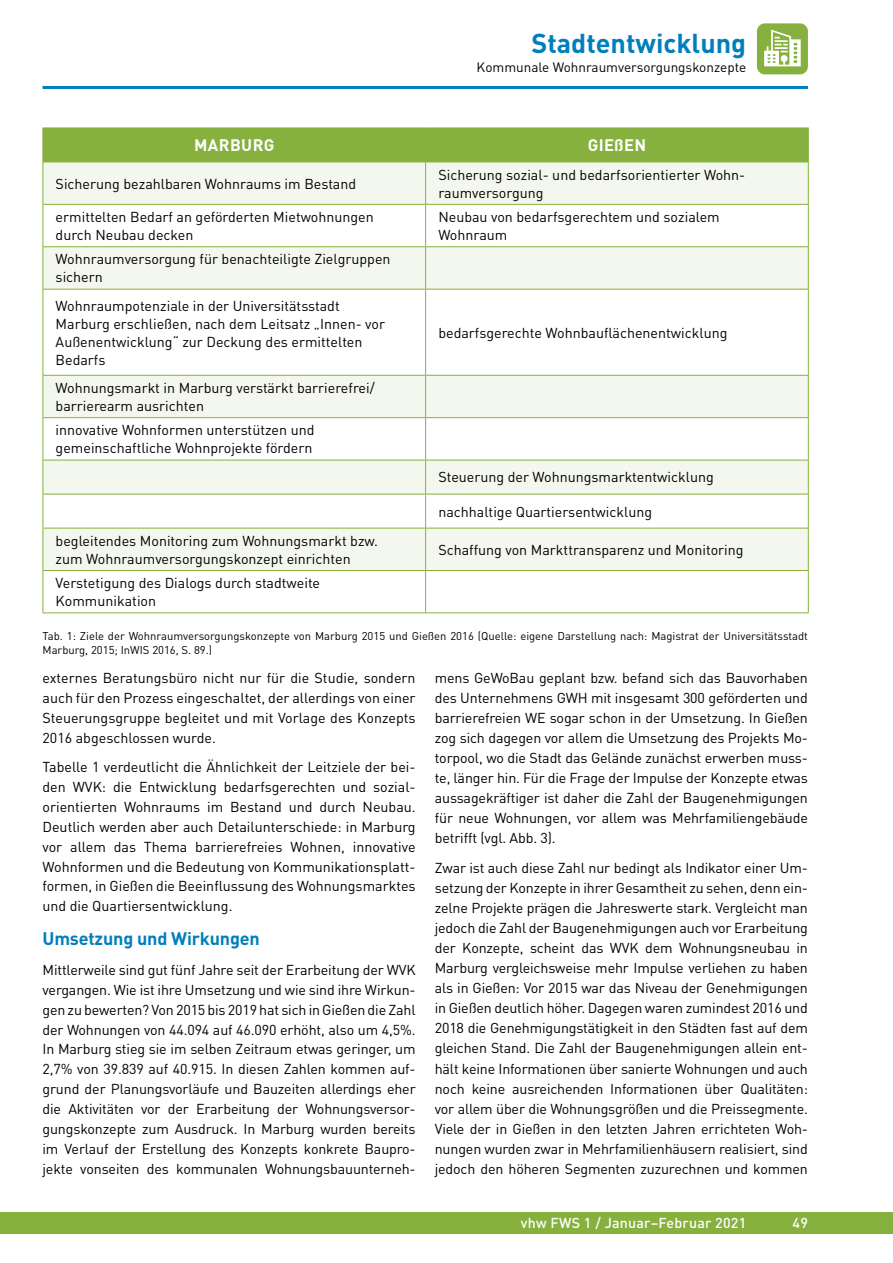
<style>
.page{position:relative;width:893px;height:1263px;background:#fff}
.page>*{position:absolute;margin:0;border:0;box-sizing:border-box;transform-origin:0 0}
.t1{font:700 27px "DIN Pro";color:#007fbc}
.t2{font:700 18px "DIN Pro";letter-spacing:-.01em;color:#007fbc}
.t3{font:700 16.5px "DIN Pro";letter-spacing:.025em;color:#fff}
.t4{font:14.25px/20.1px "DIN Pro";color:#000}
.t5{font:500 14.25px "DIN Pro";letter-spacing:.015em;color:#fff}
.t6{font:13.5px "DIN Pro";color:#000}
.t7{font:11.25px/13.5px "DIN Pro";color:#000}
</style>
<div class="page">
<div style="left:0;top:1212px;width:893px;height:21px;background:#86b13e"></div>
<hr style="left:43px;top:86px;width:765px;height:3px;background:#007fbc">
<div style="left:757px;top:23px;width:51px;height:51px;background:#86b13e;border-radius:8px"></div>
<svg style="left:764px;top:30px;width:37px;height:36px"></svg>
<div style="left:44px;top:129px;width:764px;height:33px;background:#86b13e"></div>
<div style="left:44px;top:163px;width:764px;height:41px;background:#f4f7ed"></div>
<svg style="left:44px;top:205px;width:764px;height:407px"></svg>
<hr style="left:43px;top:128px;width:383px;height:1px;background:#86b13e">
<hr style="left:43px;top:128px;width:1px;height:34px;background:#86b13e">
<hr style="left:426px;top:128px;width:383px;height:1px;background:#86b13e">
<hr style="left:425px;top:128px;width:1px;height:34px;background:#86b13e">
<hr style="left:808px;top:128px;width:1px;height:34px;background:#86b13e">
<hr style="left:43px;top:162px;width:383px;height:1px;background:#86b13e">
<hr style="left:43px;top:162px;width:1px;height:42px;background:#86b13e">
<hr style="left:426px;top:162px;width:383px;height:1px;background:#86b13e">
<hr style="left:425px;top:162px;width:1px;height:42px;background:#86b13e">
<hr style="left:808px;top:162px;width:1px;height:42px;background:#86b13e">
<hr style="left:43px;top:204px;width:383px;height:1px;background:#86b13e">
<hr style="left:43px;top:205px;width:1px;height:41px;background:#86b13e">
<hr style="left:426px;top:204px;width:383px;height:1px;background:#86b13e">
<hr style="left:425px;top:205px;width:1px;height:41px;background:#86b13e">
<hr style="left:808px;top:205px;width:1px;height:41px;background:#86b13e">
<hr style="left:43px;top:246px;width:383px;height:1px;background:#86b13e">
<hr style="left:43px;top:247px;width:1px;height:42px;background:#86b13e">
<hr style="left:426px;top:246px;width:383px;height:1px;background:#86b13e">
<hr style="left:425px;top:247px;width:1px;height:42px;background:#86b13e">
<hr style="left:808px;top:247px;width:1px;height:42px;background:#86b13e">
<hr style="left:43px;top:289px;width:383px;height:1px;background:#86b13e">
<hr style="left:43px;top:289px;width:1px;height:86px;background:#86b13e">
<hr style="left:426px;top:289px;width:383px;height:1px;background:#86b13e">
<hr style="left:425px;top:289px;width:1px;height:86px;background:#86b13e">
<hr style="left:808px;top:289px;width:1px;height:86px;background:#86b13e">
<hr style="left:43px;top:375px;width:383px;height:1px;background:#86b13e">
<hr style="left:43px;top:376px;width:1px;height:41px;background:#86b13e">
<hr style="left:426px;top:375px;width:383px;height:1px;background:#86b13e">
<hr style="left:425px;top:376px;width:1px;height:41px;background:#86b13e">
<hr style="left:808px;top:376px;width:1px;height:41px;background:#86b13e">
<hr style="left:43px;top:417px;width:383px;height:1px;background:#86b13e">
<hr style="left:43px;top:418px;width:1px;height:42px;background:#86b13e">
<hr style="left:426px;top:417px;width:383px;height:1px;background:#86b13e">
<hr style="left:425px;top:418px;width:1px;height:42px;background:#86b13e">
<hr style="left:808px;top:418px;width:1px;height:42px;background:#86b13e">
<hr style="left:43px;top:460px;width:383px;height:1px;background:#86b13e">
<hr style="left:43px;top:460px;width:1px;height:34px;background:#86b13e">
<hr style="left:426px;top:460px;width:383px;height:1px;background:#86b13e">
<hr style="left:425px;top:460px;width:1px;height:34px;background:#86b13e">
<hr style="left:808px;top:460px;width:1px;height:34px;background:#86b13e">
<hr style="left:43px;top:494px;width:383px;height:1px;background:#86b13e">
<hr style="left:43px;top:494px;width:1px;height:34px;background:#86b13e">
<hr style="left:426px;top:494px;width:383px;height:1px;background:#86b13e">
<hr style="left:425px;top:494px;width:1px;height:34px;background:#86b13e">
<hr style="left:808px;top:494px;width:1px;height:34px;background:#86b13e">
<hr style="left:43px;top:528px;width:383px;height:1px;background:#86b13e">
<hr style="left:43px;top:528px;width:1px;height:42px;background:#86b13e">
<hr style="left:426px;top:528px;width:383px;height:1px;background:#86b13e">
<hr style="left:425px;top:528px;width:1px;height:42px;background:#86b13e">
<hr style="left:808px;top:528px;width:1px;height:42px;background:#86b13e">
<hr style="left:43px;top:570px;width:383px;height:1px;background:#86b13e">
<hr style="left:43px;top:571px;width:1px;height:41px;background:#86b13e">
<hr style="left:426px;top:570px;width:383px;height:1px;background:#86b13e">
<hr style="left:425px;top:571px;width:1px;height:41px;background:#86b13e">
<hr style="left:808px;top:571px;width:1px;height:41px;background:#86b13e">
<hr style="left:43px;top:612px;width:383px;height:1px;background:#86b13e">
<hr style="left:426px;top:612px;width:383px;height:1px;background:#86b13e">
<h1 class="t1" style="left:531px;top:25px;width:216px">Stadtentwicklung</h1>
<p class="t6" style="left:477px;top:58px;width:271px">Kommunale Wohnraumversorgungskonzepte</p>
<p class="t3" style="left:194px;top:134px;width:82px">MARBURG</p>
<p class="t3" style="left:588px;top:134px;width:60px">GIEßEN</p>
<p class="t4" style="left:56px;top:173px;width:302px">Sicherung bezahlbaren Wohnraums im Bestand</p>
<p class="t4" style="left:438px;top:165px;width:308px;line-height:18px">Sicherung sozial- und bedarfsorientierter Wohn&shy;raumversorgung</p>
<p class="t4" style="left:56px;top:207px;width:320px;line-height:18px">ermittelten Bedarf an geförderten Mietwohnungen durch Neubau decken</p>
<p class="t4" style="left:438px;top:207px;width:283px;line-height:18px">Neubau von bedarfsgerechtem und sozialem<br>Wohnraum</p>
<p class="t4" style="left:56px;top:250px;width:336px;line-height:18px">Wohnraumversorgung für benachteiligte Zielgruppen sichern</p>
<p class="t4" style="left:56px;top:296px;width:331px;line-height:18px">Wohnraumpotenziale in der Universitätsstadt Marburg erschließen, nach dem Leitsatz „Innen- vor Außenentwicklung“ zur Deckung des ermittelten Bedarfs</p>
<p class="t4" style="left:438px;top:322px;width:291px">bedarfsgerechte Wohnbauflächenentwicklung</p>
<p class="t4" style="left:56px;top:378px;width:321px;line-height:18px">Wohnungsmarkt in Marburg verstärkt barrierefrei/ barrierearm ausrichten</p>
<p class="t4" style="left:56px;top:420px;width:260px;line-height:18px">innovative Wohnformen unterstützen und gemeinschaftliche Wohnprojekte fördern</p>
<p class="t4" style="left:438px;top:467px;width:277px">Steuerung der Wohnungsmarktentwicklung</p>
<p class="t4" style="left:438px;top:501px;width:215px">nachhaltige Quartiersentwicklung</p>
<p class="t4" style="left:56px;top:531px;width:324px;line-height:18px">begleitendes Monitoring zum Wohnungsmarkt bzw. zum Wohnraumversorgungskonzept einrichten</p>
<p class="t4" style="left:438px;top:539px;width:307px">Schaffung von Markttransparenz und Monitoring</p>
<p class="t4" style="left:56px;top:573px;width:266px;line-height:18px">Verstetigung des Dialogs durch stadtweite<br>Kommunikation</p>
<p class="t7" style="left:43px;top:629px;width:767px">Tab. 1: Ziele der Wohnraumversorgungskonzepte von Marburg 2015 und Gießen 2016 (Quelle: eigene Darstellung nach: Magistrat der Universitätsstadt<br>Marburg, 2015; InWIS 2016, S. 89.)</p>
<p class="t4" style="left:43px;top:667px;width:375px;text-align:justify">externes Beratungsbüro nicht nur für die Studie, sondern auch für den Prozess eingeschaltet, der allerdings von einer Steuerungsgruppe begleitet und mit Vorlage des Konzepts 2016 abgeschlossen wurde.</p>
<p class="t4" style="left:43px;top:756px;width:375px;text-align:justify">Tabelle 1 verdeutlicht die Ähnlichkeit der Leitziele der bei&shy;den WVK: die Entwicklung bedarfsgerechten und sozial&shy;orientierten Wohnraums im Bestand und durch Neubau.<br>Deutlich werden aber auch Detailunterschiede: in Marburg vor allem das Thema barrierefreies Wohnen, innovative Wohnformen und die Bedeutung von Kommunikationsplatt&shy;formen, in Gießen die Beeinflussung des Wohnungsmarktes und die Quartiersentwicklung.</p>
<p class="t2" style="left:43px;top:926px;width:219px">Umsetzung und Wirkungen</p>
<p class="t4" style="left:43px;top:959px;width:375px;text-align:justify">Mittlerweile sind gut fünf Jahre seit der Erarbeitung der WVK vergangen. Wie ist ihre Umsetzung und wie sind ihre Wirkun&shy;gen zu bewerten? Von 2015 bis 2019 hat sich in Gießen die Zahl der Wohnungen von 44.094 auf 46.090 erhöht, also um 4,5%.<br>In Marburg stieg sie im selben Zeitraum etwas geringer, um 2,7% von 39.839 auf 40.915. In diesen Zahlen kommen auf&shy;grund der Planungsvorläufe und Bauzeiten allerdings eher die Aktivitäten vor der Erarbeitung der Wohnungsversor&shy;gungskonzepte zum Ausdruck. In Marburg wurden bereits im Verlauf der Erstellung des Konzepts konkrete Baupro&shy;jekte vonseiten des kommunalen Wohnungsbauunterneh-</p>
<p class="t4" style="left:435px;top:667px;width:375px;text-align:justify">mens GeWoBau geplant bzw. befand sich das Bauvorhaben des Unternehmens GWH mit insgesamt 300 geförderten und barrierefreien WE sogar schon in der Umsetzung. In Gießen zog sich dagegen vor allem die Umsetzung des Projekts Mo&shy;torpool, wo die Stadt das Gelände zunächst erwerben muss&shy;te, länger hin. Für die Frage der Impulse der Konzepte etwas aussagekräftiger ist daher die Zahl der Baugenehmigungen für neue Wohnungen, vor allem was Mehrfamiliengebäude betrifft (vgl. Abb. 3).</p>
<p class="t4" style="left:435px;top:857px;width:375px;text-align:justify">Zwar ist auch diese Zahl nur bedingt als Indikator einer Um&shy;setzung der Konzepte in ihrer Gesamtheit zu sehen, denn ein&shy;zelne Projekte prägen die Jahreswerte stark. Vergleicht man jedoch die Zahl der Baugenehmigungen auch vor Erarbeitung der Konzepte, scheint das WVK dem Wohnungsneubau in Marburg vergleichsweise mehr Impulse verliehen zu haben als in Gießen: Vor 2015 war das Niveau der Genehmigungen in Gießen deutlich höher. Dagegen waren zumindest 2016 und 2018 die Genehmigungstätigkeit in den Städten fast auf dem gleichen Stand. Die Zahl der Baugenehmigungen allein ent&shy;hält keine Informationen über sanierte Wohnungen und auch noch keine ausreichenden Informationen über Qualitäten: vor allem über die Wohnungsgrößen und die Preissegmente.<br>Viele der in Gießen in den letzten Jahren errichteten Woh&shy;nungen wurden zwar in Mehrfamilienhäusern realisiert, sind jedoch den höheren Segmenten zuzurechnen und kommen</p>
<p class="t5" style="left:521px;top:1213px;width:227px">vhw FWS 1 / Januar–Februar 2021</p>
<p class="t5" style="left:792px;top:1213px;width:17px">49</p>
</div>
